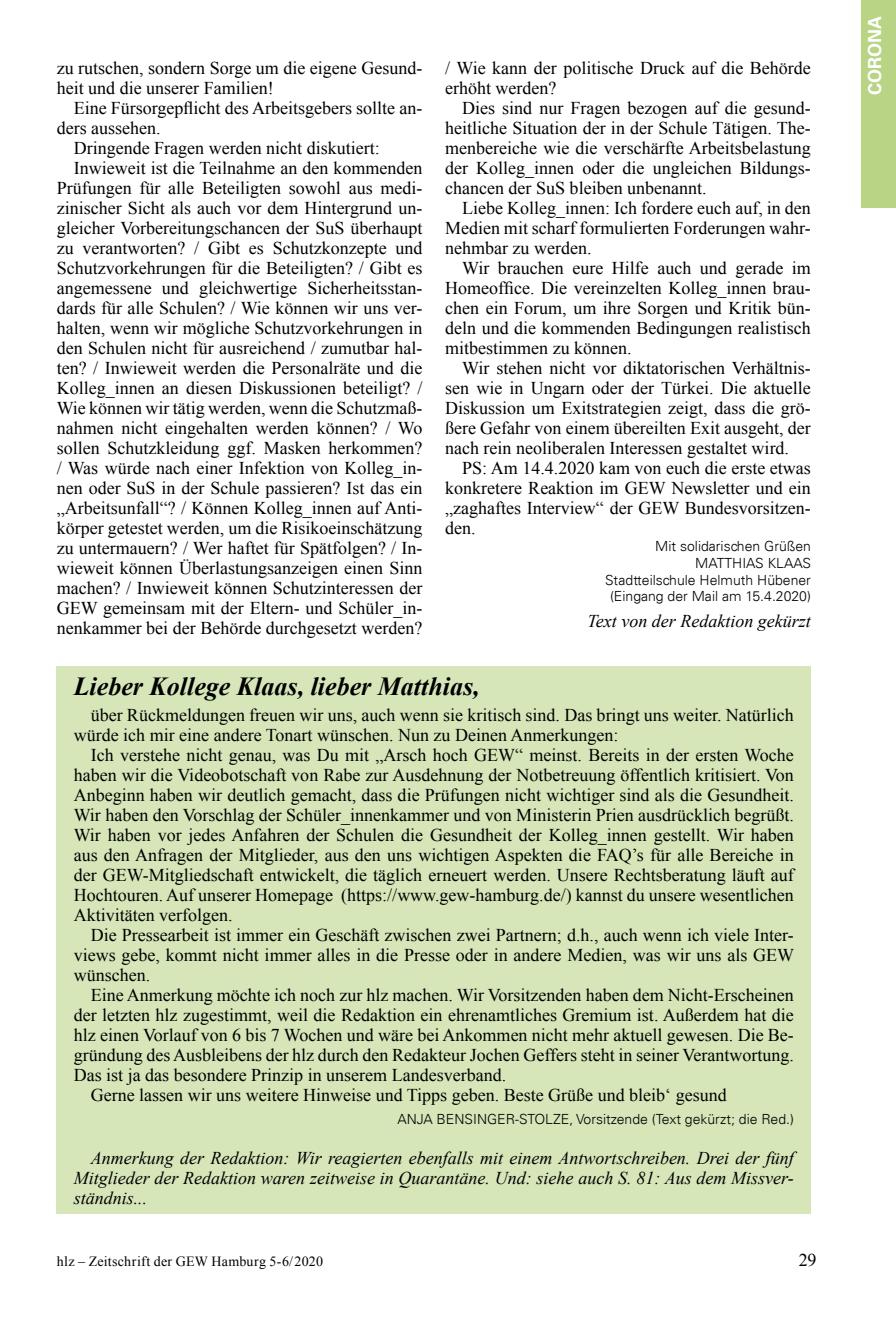
<style>
.page{position:relative;width:896px;height:1333px;background:#fff}
.page>*{position:absolute;margin:0;border:0;box-sizing:border-box;transform-origin:0 0}
.t1{font:italic 700 26px "Times New Roman";color:#000}
.t2{font:18px/20px "Times New Roman";color:#000;text-align:justify}
.t3{font:italic 18px/20px "Times New Roman";color:#000;text-align:justify}
.t4{font:700 18px "Univers LT";color:#fff}
.t5{font:300 14px/16.8px "Univers 45";color:#000;text-align:right}
.t6{font:14px "Times New Roman";letter-spacing:.015em;color:#000}
</style>
<div class="page">
<div style="left:57px;top:666px;width:754px;height:547px;background:#d6e6b9"></div>
<div style="left:862px;top:0;width:34px;height:207px;background:#b8d484"></div>
<p class="t2" style="left:57px;top:58px;width:367px">zu rutschen, sondern Sorge um die eigene Gesund&shy;heit und die unserer Familien!</p>
<p class="t2" style="left:74px;top:98px;width:350px">Eine Fürsorgepflicht des Arbeitsgebers sollte an-</p>
<p class="t2" style="left:57px;top:118px;width:105px">ders aussehen.</p>
<p class="t2" style="left:74px;top:138px;width:307px">Dringende Fragen werden nicht diskutiert:</p>
<p class="t2" style="left:74px;top:158px;width:350px">Inwieweit ist die Teilnahme an den kommenden</p>
<p class="t2" style="left:57px;top:178px;width:367px">Prüfungen für alle Beteiligten sowohl aus medi-</p>
<p class="t2" style="left:57px;top:198px;width:367px">zinischer Sicht als auch vor dem Hintergrund un-</p>
<p class="t2" style="left:57px;top:218px;width:367px">gleicher Vorbereitungschancen der SuS überhaupt</p>
<p class="t2" style="left:57px;top:238px;width:367px">zu verantworten? / Gibt es Schutzkonzepte und</p>
<p class="t2" style="left:57px;top:258px;width:367px">Schutzvorkehrungen für die Beteiligten? / Gibt es</p>
<p class="t2" style="left:57px;top:278px;width:367px">angemessene und gleichwertige Sicherheitsstan-</p>
<p class="t2" style="left:57px;top:298px;width:367px">dards für alle Schulen? / Wie können wir uns ver-</p>
<p class="t2" style="left:57px;top:318px;width:367px">halten, wenn wir mögliche Schutzvorkehrungen in</p>
<p class="t2" style="left:57px;top:338px;width:367px">den Schulen nicht für ausreichend / zumutbar hal-</p>
<p class="t2" style="left:57px;top:358px;width:367px">ten? / Inwieweit werden die Personalräte und die</p>
<p class="t2" style="left:57px;top:378px;width:367px">Kolleg_innen an diesen Diskussionen beteiligt? /</p>
<p class="t2" style="left:57px;top:398px;width:367px">Wie können wir tätig werden, wenn die Schutzmaß-</p>
<p class="t2" style="left:57px;top:418px;width:367px">nahmen nicht eingehalten werden können? / Wo</p>
<p class="t2" style="left:57px;top:438px;width:367px">sollen Schutzkleidung ggf. Masken herkommen?</p>
<p class="t2" style="left:57px;top:458px;width:367px">/ Was würde nach einer Infektion von Kolleg_in-</p>
<p class="t2" style="left:57px;top:478px;width:367px">nen oder SuS in der Schule passieren? Ist das ein</p>
<p class="t2" style="left:57px;top:498px;width:367px">„Arbeitsunfall“? / Können Kolleg_innen auf Anti-</p>
<p class="t2" style="left:57px;top:518px;width:367px">körper getestet werden, um die Risikoeinschätzung</p>
<p class="t2" style="left:57px;top:538px;width:367px">zu untermauern? / Wer haftet für Spätfolgen? / In-</p>
<p class="t2" style="left:57px;top:558px;width:367px">wieweit können Überlastungsanzeigen einen Sinn</p>
<p class="t2" style="left:57px;top:578px;width:367px">machen? / Inwieweit können Schutzinteressen der</p>
<p class="t2" style="left:57px;top:598px;width:367px">GEW gemeinsam mit der Eltern- und Schüler_in-</p>
<p class="t2" style="left:57px;top:618px;width:367px">nenkammer bei der Behörde durchgesetzt werden?</p>
<p class="t2" style="left:445px;top:58px;width:367px">/ Wie kann der politische Druck auf die Behörde erhöht werden?</p>
<p class="t2" style="left:445px;top:98px;width:367px;text-indent:17px">Dies sind nur Fragen bezogen auf die gesund&shy;heitliche Situation der in der Schule Tätigen. The&shy;menbereiche wie die verschärfte Arbeitsbelastung der Kolleg_innen oder die ungleichen Bildungs&shy;chancen der SuS bleiben unbenannt.</p>
<p class="t2" style="left:445px;top:197px;width:367px;text-indent:17px">Liebe Kolleg_innen: Ich fordere euch auf, in den Medien mit scharf formulierten Forderungen wahr&shy;nehmbar zu werden.</p>
<p class="t2" style="left:445px;top:257px;width:367px;text-indent:17px">Wir brauchen eure Hilfe auch und gerade im Homeoffice. Die vereinzelten Kolleg_innen brau&shy;chen ein Forum, um ihre Sorgen und Kritik bün&shy;deln und die kommenden Bedingungen realistisch mitbestimmen zu können.</p>
<p class="t2" style="left:445px;top:357px;width:367px;text-indent:17px">Wir stehen nicht vor diktatorischen Verhältnis&shy;sen wie in Ungarn oder der Türkei. Die aktuelle Diskussion um Exitstrategien zeigt, dass die grö&shy;ßere Gefahr von einem übereilten Exit ausgeht, der nach rein neoliberalen Interessen gestaltet wird.</p>
<p class="t2" style="left:445px;top:457px;width:367px;text-indent:17px">PS: Am 14.4.2020 kam von euch die erste etwas konkretere Reaktion im GEW Newsletter und ein „zaghaftes Interview“ der GEW Bundesvorsitzen&shy;den.</p>
<p class="t5" style="left:605px;top:537px;width:207px">Mit solidarischen Grüßen<br>MATTHIAS KLAAS<br>Stadtteilschule Helmuth Hübener (Eingang der Mail am 15.4.2020)</p>
<p class="t3" style="left:587px;top:610px;width:225px">Text von der Redaktion gekürzt</p>
<h1 class="t1" style="left:74px;top:668px;width:407px">Lieber Kollege Klaas, lieber Matthias,</h1>
<p class="t2" style="left:74px;top:704px;width:722px;text-indent:17px">über Rückmeldungen freuen wir uns, auch wenn sie kritisch sind. Das bringt uns weiter. Natürlich würde ich mir eine andere Tonart wünschen. Nun zu Deinen Anmerkungen:</p>
<p class="t2" style="left:74px;top:744px;width:722px;text-indent:17px">Ich verstehe nicht genau, was Du mit „Arsch hoch GEW“ meinst. Bereits in der ersten Woche haben wir die Videobotschaft von Rabe zur Ausdehnung der Notbetreuung öffentlich kritisiert. Von Anbeginn haben wir deutlich gemacht, dass die Prüfungen nicht wichtiger sind als die Gesundheit.<br>Wir haben den Vorschlag der Schüler_innenkammer und von Ministerin Prien ausdrücklich begrüßt.<br>Wir haben vor jedes Anfahren der Schulen die Gesundheit der Kolleg_innen gestellt. Wir haben aus den Anfragen der Mitglieder, aus den uns wichtigen Aspekten die FAQ’s für alle Bereiche in der GEW-Mitgliedschaft entwickelt, die täglich erneuert werden. Unsere Rechtsberatung läuft auf Hochtouren. Auf unserer Homepage (https://www.gew-hamburg.de/) kannst du unsere wesentlichen Aktivitäten verfolgen.</p>
<p class="t2" style="left:74px;top:924px;width:722px;text-indent:17px">Die Pressearbeit ist immer ein Geschäft zwischen zwei Partnern; d.h., auch wenn ich viele Inter&shy;views gebe, kommt nicht immer alles in die Presse oder in andere Medien, was wir uns als GEW wünschen.</p>
<p class="t2" style="left:91px;top:984px;width:705px">Eine Anmerkung möchte ich noch zur hlz machen. Wir Vorsitzenden haben dem Nicht-Erscheinen</p>
<p class="t2" style="left:74px;top:1004px;width:722px">der letzten hlz zugestimmt, weil die Redaktion ein ehrenamtliches Gremium ist. Außerdem hat die</p>
<p class="t2" style="left:74px;top:1024px;width:722px">hlz einen Vorlauf von 6 bis 7 Wochen und wäre bei Ankommen nicht mehr aktuell gewesen. Die Be-</p>
<p class="t2" style="left:74px;top:1044px;width:721px">gründung des Ausbleibens der hlz durch den Redakteur Jochen Geffers steht in seiner Verantwortung.</p>
<p class="t2" style="left:74px;top:1064px;width:434px">Das ist ja das besondere Prinzip in unserem Landesverband.</p>
<p class="t2" style="left:91px;top:1084px;width:637px">Gerne lassen wir uns weitere Hinweise und Tipps geben. Beste Grüße und bleib‘ gesund</p>
<p class="t5" style="left:397px;top:1110px;width:398px">ANJA BENSINGER-STOLZE, Vorsitzende (Text gekürzt; die Red.)</p>
<p class="t3" style="left:74px;top:1147px;width:722px;text-indent:17px">Anmerkung der Redaktion: Wir reagierten ebenfalls mit einem Antwortschreiben. Drei der fünf Mitglieder der Redaktion waren zeitweise in Quarantäne. Und: siehe auch S. 81: Aus dem Missver&shy;ständnis...</p>
<p class="t6" style="left:57px;top:1251px;width:268px">hlz – Zeitschrift der GEW Hamburg 5-6/2020</p>
<p class="t2" style="left:799px;top:1249px;width:19px">29</p>
<p class="t4" style="left:864px;top:95px;width:80px;rotate:-90deg">CORONA</p>
</div>
